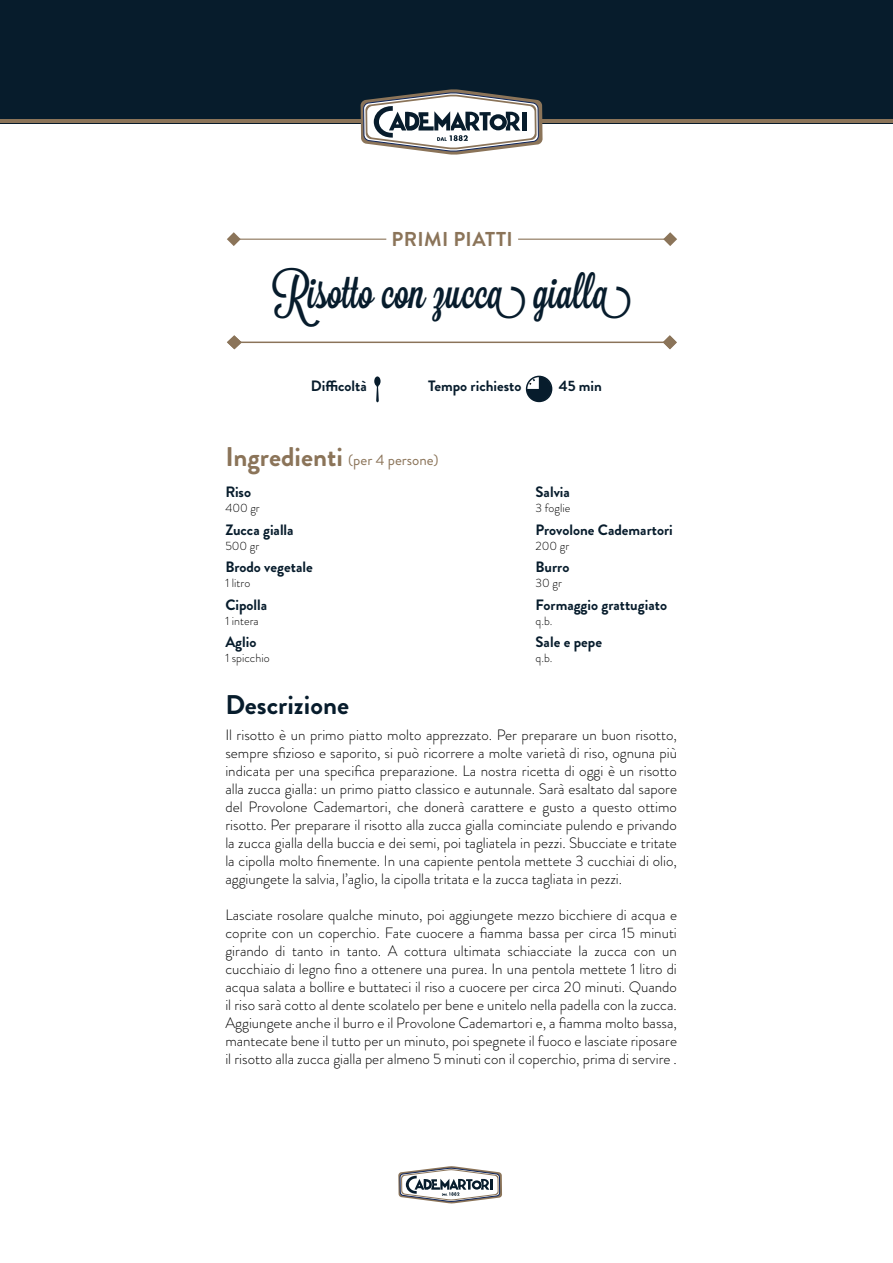
<style>
.page{position:relative;width:893px;height:1263px;background:#fff}
.page>*{position:absolute;margin:0;border:0;box-sizing:border-box;transform-origin:0 0}
.t1{font:45px "Lavanderia Sturdy";color:#071c2c}
.t2{font:700 27px "Brandon Grotesque";color:#8b7459}
.t3{font:700 27px "Brandon Grotesque";color:#071c2c}
.t4{font:700 20.1px "Brandon Grotesque";letter-spacing:.02em;color:#8b7459}
.t5{font:300 15px/18px "Brandon Grotesque";color:#000;text-align:justify}
.t6{font:700 15px "Brandon Grotesque";color:#071c2c}
.t7{font:15px "Brandon Grotesque";color:#8b7459}
.t8{font:300 12px "Brandon Grotesque";color:#000}
</style>
<div class="page">
<div style="left:0;top:0;width:893px;height:123px;background:#071c2c"></div>
<hr style="left:0;top:119px;width:893px;height:4px;background:#8b7459">
<svg style="left:361px;top:89px;width:182px;height:66px"></svg>
<svg style="left:525px;top:375px;width:28px;height:28px"></svg>
<svg style="left:227px;top:335px;width:15px;height:14px"></svg>
<hr style="left:236px;top:342px;width:434px;height:1px;background:#8b7459">
<svg style="left:663px;top:335px;width:14px;height:14px"></svg>
<svg style="left:374px;top:376px;width:7px;height:26px"></svg>
<svg style="left:227px;top:232px;width:14px;height:14px"></svg>
<hr style="left:231px;top:239px;width:155px;height:1px;background:#8b7459">
<svg style="left:663px;top:232px;width:14px;height:14px"></svg>
<hr style="left:518px;top:239px;width:148px;height:1px;background:#8b7459">
<svg style="left:398px;top:1166px;width:104px;height:37px"></svg>
<h3 class="t4" style="left:392px;top:225px;width:123px">PRIMI PIATTI</h3>
<h1 class="t1" style="left:272px;top:266px;width:360px">Risotto con zucca gialla</h1>
<p class="t6" style="left:311px;top:375px;width:57px">Difficoltà</p>
<p class="t6" style="left:428px;top:376px;width:95px">Tempo richiesto</p>
<p class="t6" style="left:559px;top:376px;width:45px">45 min</p>
<h2 class="t2" style="left:225px;top:438px;width:119px">Ingredienti</h2>
<p class="t7" style="left:348px;top:449px;width:92px">(per 4 persone)</p>
<p class="t6" style="left:225px;top:481px;width:27px">Riso</p>
<p class="t8" style="left:225px;top:500px;width:36px">400 gr</p>
<p class="t6" style="left:225px;top:519px;width:70px">Zucca gialla</p>
<p class="t8" style="left:225px;top:537px;width:36px">500 gr</p>
<p class="t6" style="left:225px;top:556px;width:89px">Brodo vegetale</p>
<p class="t8" style="left:225px;top:575px;width:26px">1 litro</p>
<p class="t6" style="left:225px;top:594px;width:43px">Cipolla</p>
<p class="t8" style="left:225px;top:612px;width:35px">1 intera</p>
<p class="t6" style="left:225px;top:631px;width:33px">Aglio</p>
<p class="t8" style="left:225px;top:650px;width:46px">1 spicchio</p>
<h2 class="t3" style="left:225px;top:686px;width:125px">Descrizione</h2>
<p class="t6" style="left:536px;top:481px;width:36px">Salvia</p>
<p class="t8" style="left:536px;top:500px;width:36px">3 foglie</p>
<p class="t6" style="left:536px;top:519px;width:139px">Provolone Cademartori</p>
<p class="t8" style="left:536px;top:537px;width:35px">200 gr</p>
<p class="t6" style="left:536px;top:556px;width:35px">Burro</p>
<p class="t8" style="left:536px;top:575px;width:28px">30 gr</p>
<p class="t6" style="left:536px;top:594px;width:133px">Formaggio grattugiato</p>
<p class="t8" style="left:536px;top:612px;width:19px">q.b.</p>
<p class="t6" style="left:536px;top:631px;width:68px">Sale e pepe</p>
<p class="t8" style="left:536px;top:650px;width:19px">q.b.</p>
<p class="t5" style="left:225px;top:726px;width:453px">Il risotto è un primo piatto molto apprezzato. Per preparare un buon risotto, sempre sfizioso e saporito, si può ricorrere a molte varietà di riso, ognuna più indicata per una specifica preparazione. La nostra ricetta di oggi è un risotto alla zucca gialla: un primo piatto classico e autunnale. Sarà esaltato dal sapore del Provolone Cademartori, che donerà carattere e gusto a questo ottimo risotto. Per preparare il risotto alla zucca gialla cominciate pulendo e privando la zucca gialla della buccia e dei semi, poi tagliatela in pezzi. Sbucciate e tritate la cipolla molto finemente. In una capiente pentola mettete 3 cucchiai di olio, aggiungete la salvia, l’aglio, la cipolla tritata e la zucca tagliata in pezzi.</p>
<p class="t5" style="left:225px;top:906px;width:453px">Lasciate rosolare qualche minuto, poi aggiungete mezzo bicchiere di acqua e coprite con un coperchio. Fate cuocere a fiamma bassa per circa 15 minuti girando di tanto in tanto. A cottura ultimata schiacciate la zucca con un cucchiaio di legno fino a ottenere una purea. In una pentola mettete 1 litro di acqua salata a bollire e buttateci il riso a cuocere per circa 20 minuti. Quando il riso sarà cotto al dente scolatelo per bene e unitelo nella padella con la zucca.<br>Aggiungete anche il burro e il Provolone Cademartori e, a fiamma molto bassa, mantecate bene il tutto per un minuto, poi spegnete il fuoco e lasciate riposare il risotto alla zucca gialla per almeno 5 minuti con il coperchio, prima di servire .</p>
</div>
